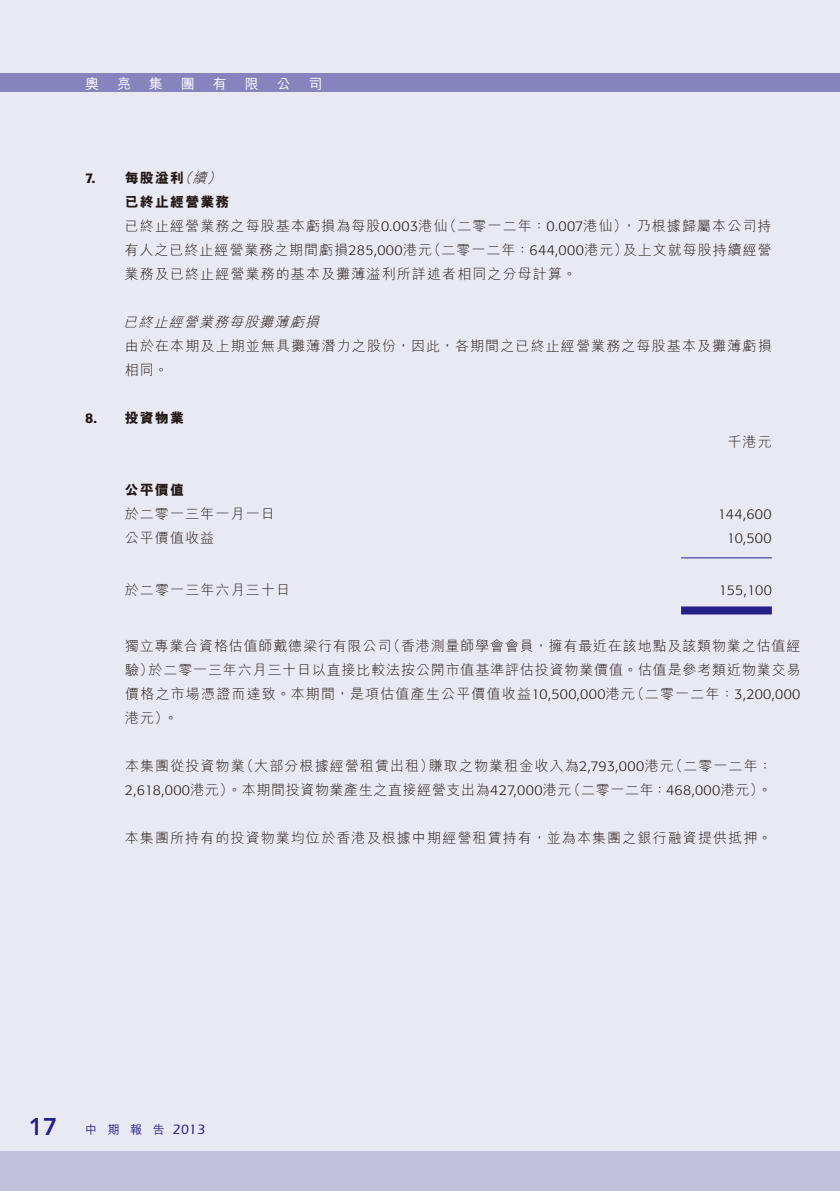
<style>
.page{position:relative;width:840px;height:1191px;background:#fff}
.page>*{position:absolute;margin:0;border:0;box-sizing:border-box;transform-origin:0 0}
.t1{font:800 24px "Avenir LT Std";color:#252088}
.t2{font:300 14px/24px "M Hei HK";letter-spacing:.08em;color:#231916}
.t3{font:300 14px/24px "M Hei HK";letter-spacing:.06em;color:#231916}
.t4{font:300 14px "M Hei HK";letter-spacing:.045em;color:#231916}
.t5{font:300 14px "Formata";letter-spacing:.03em;color:#231916}
.t6{font:800 14px "M Hei HK";letter-spacing:.08em;color:#231916}
.t7{font:italic 300 14px "M Hei HK";color:#231916}
.t8{font:500 14px "M Hei HK";color:#fff}
.t9{font:500 14px "ITC Eras Std";color:#252088}
.t10{font:500 14px "Formata";color:#231916}
.t11{font:500 12px "M Hei HK";color:#252088}
.s1{font-family:"Formata"}
.s2{font-family:"M Hei HK"}
</style>
<div class="page">
<div style="left:0;top:0;width:839px;height:1191px;background:#e9e9f3"></div>
<div style="left:0;top:74px;width:839px;height:18px;background:#8784bd"></div>
<div style="left:0;top:1150px;width:839px;height:41px;background:#c2c1de"></div>
<hr style="left:680px;top:557px;width:91px;height:1px;background:#252088">
<div style="left:680px;top:606px;width:91px;height:8px;background:#252088"></div>
<p class="t8" style="left:85px;top:73px;width:15px">奧</p>
<p class="t8" style="left:117px;top:73px;width:15px">亮</p>
<p class="t8" style="left:149px;top:73px;width:15px">集</p>
<p class="t8" style="left:181px;top:73px;width:15px">團</p>
<p class="t8" style="left:213px;top:73px;width:15px">有</p>
<p class="t8" style="left:244px;top:73px;width:15px">限</p>
<p class="t8" style="left:276px;top:73px;width:15px">公</p>
<p class="t8" style="left:308px;top:73px;width:15px">司</p>
<p class="t10" style="left:85px;top:169px;width:12px">7.</p>
<p class="t10" style="left:85px;top:409px;width:14px">8.</p>
<p class="t7" style="left:192px;top:168px;width:20px">續</p>
<p class="t7" style="left:178px;top:168px;width:20px">（</p>
<p class="t7" style="left:207px;top:168px;width:20px">(</p>
<p class="t6" style="left:125px;top:168px;width:61px">每股溢利</p>
<p class="t6" style="left:125px;top:192px;width:106px">已終止經營業務</p>
<p class="t2" style="left:442px;top:213px;width:186px">（二零一二年：<span class="s1">0.007</span>港仙）</p>
<p class="t2" style="left:125px;top:213px;width:324px">已終止經營業務之每股基本虧損為每股<span class="s1">0.003</span>港仙</p>
<p class="t2" style="left:622px;top:213px;width:151px">，乃根據歸屬本公司持</p>
<p class="t2" style="left:622px;top:237px;width:150px">及上文就每股持續經營</p>
<p class="t2" style="left:427px;top:237px;width:202px">（二零一二年：<span class="s1">644,000</span>港元）</p>
<p class="t2" style="left:124px;top:237px;width:453px">有人之已終止經營業務之期間虧損<span class="s1">285,000</span>港元<br>業務及已終止經營業務的基本及攤薄溢利所詳述者相同之分母計算。</p>
<p class="t7" style="left:123px;top:312px;width:202px">已終止經營業務每股攤薄虧損</p>
<p class="t2" style="left:125px;top:333px;width:648px">由於在本期及上期並無具攤薄潛力之股份，因此，各期間之已終止經營業務之每股基本及攤薄虧損相同。</p>
<p class="t6" style="left:125px;top:408px;width:61px">投資物業</p>
<p class="t2" style="left:727px;top:429px;width:46px">千港元</p>
<p class="t6" style="left:125px;top:480px;width:61px">公平價值</p>
<p class="t2" style="left:125px;top:501px;width:151px">於二零一三年一月一日</p>
<p class="t5" style="left:717px;top:505px;width:55px">144,600</p>
<p class="t2" style="left:125px;top:525px;width:91px">公平價值收益</p>
<p class="t5" style="left:726px;top:529px;width:46px">10,500</p>
<p class="t2" style="left:125px;top:577px;width:167px">於二零一三年六月三十日</p>
<p class="t5" style="left:718px;top:581px;width:54px">155,100</p>
<p class="t3" style="left:148px;top:633px;width:653px;text-indent:-24px">獨立專業合資格估值師戴德梁行有限公司<br>於二零一三年六月三十日以直接比較法按公開市值基準評估投資物業價值。估值是參考類近物業交易</p>
<p class="t3" style="left:386px;top:633px;width:415px">（香港測量師學會會員，擁有最近在該地點及該類物業之估值經</p>
<p class="t2" style="left:125px;top:657px;width:30px">驗）</p>
<p class="t5" style="left:630px;top:685px;width:171px"><span class="s2">（二零一二年：</span>3,200,000</p>
<p class="t2" style="left:164px;top:681px;width:472px;text-indent:-39px">價格之市場憑證而達致。本期間，是項估值產生公平價值收益<span class="s1">10,500,000</span>港元。</p>
<p class="t2" style="left:125px;top:705px;width:45px">港元(</p>
<p class="t2" style="left:428px;top:753px;width:246px">賺取之物業租金收入為<span class="s1">2,793,000</span>港元</p>
<p class="t2" style="left:240px;top:753px;width:195px">（大部分根據經營租賃出租）</p>
<p class="t2" style="left:668px;top:753px;width:105px">（二零一二年：</p>
<p class="t2" style="left:125px;top:753px;width:121px">本集團從投資物業</p>
<p class="t4" style="left:125px;top:780px;width:448px"><span class="s1">2,618,000</span>港元）。本期間投資物業產生之直接經營支出為<span class="s1">427,000</span>港元</p>
<p class="t2" style="left:125px;top:825px;width:648px">本集團所持有的投資物業均位於香港及根據中期經營租賃持有，並為本集團之銀行融資提供抵押。</p>
<p class="t2" style="left:566px;top:777px;width:206px">（二零一二年：<span class="s1">468,000</span>港元。(</p>
<h1 class="t1" style="left:29px;top:1112px;width:30px">17</h1>
<p class="t11" style="left:85px;top:1121px;width:13px">中</p>
<p class="t11" style="left:108px;top:1121px;width:13px">期</p>
<p class="t11" style="left:130px;top:1121px;width:13px">報</p>
<p class="t11" style="left:153px;top:1121px;width:13px">告</p>
<p class="t9" style="left:172px;top:1121px;width:34px">2013</p>
</div>
